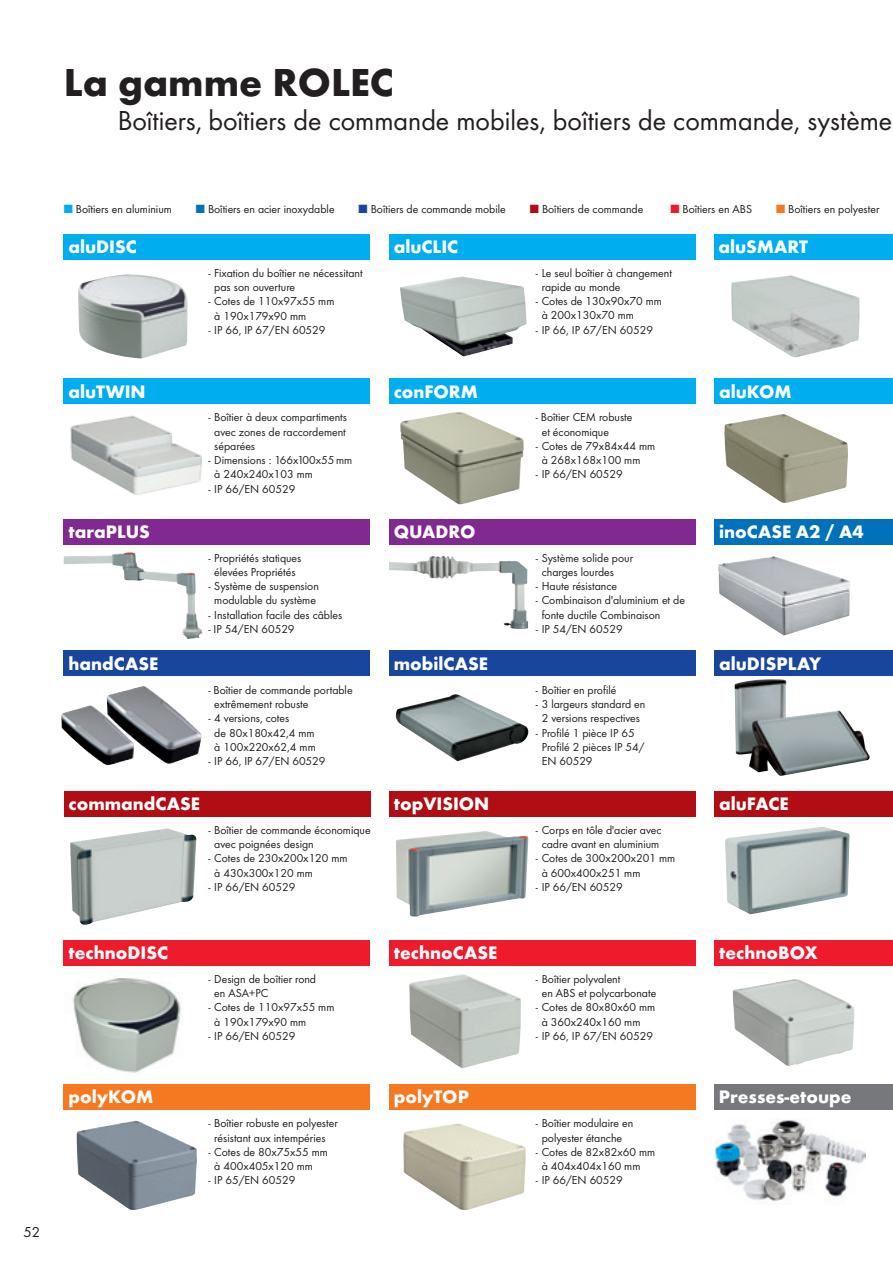
<style>
.page{position:relative;width:893px;height:1263px;background:#fff}
.page>*{position:absolute;margin:0;border:0;box-sizing:border-box;transform-origin:0 0}
.t1{font:700 40.5px "Futura";color:#231f20}
.t2{font:28.5px "Futura Boo";color:#231f20}
.t3{font:700 18.75px "Futura";color:#fff}
.t4{font:15px "Futura Boo";color:#231f20}
.t5{font:12px/14.2px "Futura Boo";color:#231f20}
.s1{color:#00aeef}
.s2{color:#0072bc}
.s3{color:#18469d}
.s4{color:#b00d15}
.s5{color:#ee1b2d}
.s6{color:#f47921}
</style>
<div class="page">
<div style="left:64px;top:234px;width:306px;height:25px;background:#00aeef"></div>
<img style="left:78px;top:274px;width:110px;height:84px">
<div style="left:64px;top:378px;width:306px;height:26px;background:#00aeef"></div>
<img style="left:70px;top:415px;width:132px;height:80px">
<div style="left:389px;top:1084px;width:306px;height:26px;background:#f47921"></div>
<img style="left:403px;top:1123px;width:123px;height:87px">
<div style="left:64px;top:1084px;width:306px;height:26px;background:#f47921"></div>
<img style="left:76px;top:1121px;width:121px;height:89px">
<div style="left:714px;top:234px;width:179px;height:25px;background:#00aeef"></div>
<img style="left:731px;top:275px;width:129px;height:83px">
<div style="left:714px;top:378px;width:179px;height:26px;background:#00aeef"></div>
<img style="left:724px;top:414px;width:124px;height:89px">
<div style="left:714px;top:519px;width:179px;height:25px;background:#0072bc"></div>
<img style="left:718px;top:556px;width:132px;height:79px">
<div style="left:64px;top:651px;width:306px;height:25px;background:#18469d"></div>
<img style="left:61px;top:686px;width:141px;height:79px">
<div style="left:389px;top:651px;width:306px;height:25px;background:#18469d"></div>
<img style="left:396px;top:694px;width:133px;height:67px">
<div style="left:714px;top:651px;width:179px;height:25px;background:#18469d"></div>
<img style="left:735px;top:679px;width:135px;height:97px">
<div style="left:64px;top:791px;width:306px;height:25px;background:#b00d15"></div>
<img style="left:70px;top:828px;width:127px;height:97px">
<div style="left:389px;top:791px;width:306px;height:25px;background:#b00d15"></div>
<img style="left:396px;top:831px;width:132px;height:85px">
<div style="left:389px;top:234px;width:306px;height:25px;background:#00aeef"></div>
<img style="left:400px;top:276px;width:127px;height:80px">
<div style="left:389px;top:378px;width:306px;height:26px;background:#00aeef"></div>
<img style="left:400px;top:412px;width:124px;height:92px">
<div style="left:64px;top:940px;width:306px;height:25px;background:#ee1b2d"></div>
<img style="left:72px;top:978px;width:109px;height:95px">
<div style="left:389px;top:940px;width:306px;height:25px;background:#ee1b2d"></div>
<img style="left:409px;top:974px;width:112px;height:94px">
<div style="left:714px;top:791px;width:179px;height:25px;background:#b00d15"></div>
<img style="left:725px;top:827px;width:125px;height:87px">
<div style="left:64px;top:519px;width:306px;height:25px;background:#802990"></div>
<img style="left:64px;top:553px;width:139px;height:86px">
<div style="left:389px;top:519px;width:306px;height:25px;background:#802990"></div>
<img style="left:389px;top:556px;width:139px;height:73px">
<div style="left:714px;top:940px;width:179px;height:25px;background:#ee1b2d"></div>
<img style="left:732px;top:979px;width:122px;height:87px">
<img style="left:715px;top:1120px;width:150px;height:82px">
<div style="left:714px;top:1084px;width:179px;height:26px;background:#76787b"></div>
<h1 class="t1" style="left:64px;top:57px;width:331px">La gamme ROLEC</h1>
<h2 class="t2" style="left:118px;top:104px;width:776px">Boîtiers, boîtiers de commande mobiles, boîtiers de commande, système</h2>
<p class="t4" style="left:24px;top:1223px;width:18px">52</p>
<p class="t5" style="left:64px;top:202px;width:110px"><span class="s1">■</span> Boîtiers en aluminium</p>
<p class="t5" style="left:196px;top:202px;width:140px"><span class="s2">■</span> Boîtiers en acier inoxydable</p>
<p class="t5" style="left:359px;top:202px;width:149px"><span class="s3">■</span> Boîtiers de commande mobile</p>
<p class="t5" style="left:530px;top:202px;width:115px"><span class="s4">■</span> Boîtiers de commande</p>
<p class="t5" style="left:670px;top:202px;width:83px"><span class="s5">■</span> Boîtiers en ABS</p>
<p class="t5" style="left:776px;top:202px;width:105px"><span class="s6">■</span> Boîtiers en polyester</p>
<h3 class="t3" style="left:68px;top:235px;width:70px">aluDISC</h3>
<h3 class="t3" style="left:394px;top:235px;width:66px">aluCLIC</h3>
<h3 class="t3" style="left:718px;top:235px;width:91px">aluSMART</h3>
<p class="t5" style="left:214px;top:266px;width:150px;text-indent:-6px">- Fixation du boîtier ne nécessitant pas son ouverture</p>
<p class="t5" style="left:214px;top:294px;width:122px;text-indent:-6px">- Cotes de 110x97x55 mm à 190x179x90 mm</p>
<p class="t5" style="left:208px;top:323px;width:119px">- IP 66, IP 67/EN 60529</p>
<p class="t5" style="left:542px;top:266px;width:132px;text-indent:-6px">- Le seul boîtier à changement rapide au monde</p>
<p class="t5" style="left:542px;top:294px;width:122px;text-indent:-6px">- Cotes de 130x90x70 mm à 200x130x70 mm</p>
<p class="t5" style="left:536px;top:322px;width:119px">- IP 66, IP 67/EN 60529</p>
<h3 class="t3" style="left:68px;top:380px;width:79px">aluTWIN</h3>
<h3 class="t3" style="left:394px;top:380px;width:86px">conFORM</h3>
<h3 class="t3" style="left:719px;top:380px;width:74px">aluKOM</h3>
<p class="t5" style="left:214px;top:410px;width:134px;text-align:justify;text-indent:-6px">- Boîtier à deux compartiments avec zones de raccordement séparées</p>
<p class="t5" style="left:214px;top:453px;width:139px;text-indent:-6px">- Dimensions : 166x100x55 mm à 240x240x103 mm</p>
<p class="t5" style="left:208px;top:481px;width:89px">- IP 66/EN 60529</p>
<p class="t5" style="left:542px;top:410px;width:92px;text-indent:-6px">- Boîtier CEM robuste et économique</p>
<p class="t5" style="left:542px;top:439px;width:115px;text-indent:-6px">- Cotes de 79x84x44 mm à 268x168x100 mm</p>
<p class="t5" style="left:536px;top:467px;width:89px">- IP 66/EN 60529</p>
<h3 class="t3" style="left:68px;top:520px;width:83px">taraPLUS</h3>
<h3 class="t3" style="left:394px;top:520px;width:83px">QUADRO</h3>
<h3 class="t3" style="left:719px;top:520px;width:146px">inoCASE A2 / A4</h3>
<p class="t5" style="left:208px;top:550px;width:95px;text-align:center">- Propriétés statiques élevées Propriétés</p>
<p class="t5" style="left:208px;top:579px;width:112px;text-align:center">- Système de suspension modulable du système</p>
<p class="t5" style="left:208px;top:607px;width:135px">- Installation facile des câbles</p>
<p class="t5" style="left:208px;top:622px;width:88px">- IP 54/EN 60529</p>
<p class="t5" style="left:542px;top:550px;width:93px;text-indent:-6px">- Système solide pour charges lourdes</p>
<p class="t5" style="left:536px;top:579px;width:83px">- Haute résistance</p>
<p class="t5" style="left:542px;top:593px;width:145px;text-indent:-6px">- Combinaison d'aluminium et de fonte ductile Combinaison</p>
<p class="t5" style="left:536px;top:622px;width:89px">- IP 54/EN 60529</p>
<h3 class="t3" style="left:68px;top:652px;width:91px">handCASE</h3>
<h3 class="t3" style="left:394px;top:652px;width:96px">mobilCASE</h3>
<h3 class="t3" style="left:719px;top:652px;width:104px">aluDISPLAY</h3>
<p class="t5" style="left:214px;top:683px;width:140px;text-indent:-6px">- Boîtier de commande portable extrêmement robuste</p>
<p class="t5" style="left:214px;top:711px;width:103px;text-indent:-6px">- 4 versions, cotes<br>de 80x180x42,4 mm à 100x220x62,4 mm</p>
<p class="t5" style="left:208px;top:754px;width:119px">- IP 66, IP 67/EN 60529</p>
<h3 class="t3" style="left:69px;top:792px;width:133px">commandCASE</h3>
<h3 class="t3" style="left:394px;top:792px;width:97px">topVISION</h3>
<p class="t5" style="left:214px;top:823px;width:158px;text-indent:-6px">- Boîtier de commande économique avec poignées design</p>
<p class="t5" style="left:214px;top:851px;width:135px;text-indent:-6px">- Cotes de 230x200x120 mm à 430x300x120 mm</p>
<p class="t5" style="left:208px;top:880px;width:89px">- IP 66/EN 60529</p>
<h3 class="t3" style="left:68px;top:941px;width:101px">technoDISC</h3>
<h3 class="t3" style="left:394px;top:941px;width:105px">technoCASE</h3>
<p class="t5" style="left:214px;top:972px;width:103px;text-indent:-6px">- Design de boîtier rond en ASA+PC</p>
<p class="t5" style="left:214px;top:1000px;width:122px;text-indent:-6px">- Cotes de 110x97x55 mm à 190x179x90 mm</p>
<p class="t5" style="left:208px;top:1028px;width:89px">- IP 66/EN 60529</p>
<h3 class="t3" style="left:68px;top:1085px;width:86px">polyKOM</h3>
<h3 class="t3" style="left:394px;top:1085px;width:77px">polyTOP</h3>
<p class="t5" style="left:208px;top:1116px;width:131px;text-align:center">- Boîtier robuste en polyester résistant aux intempéries</p>
<p class="t5" style="left:214px;top:1144px;width:115px;text-indent:-6px">- Cotes de 80x75x55 mm à 400x405x120 mm</p>
<p class="t5" style="left:208px;top:1173px;width:89px">- IP 65/EN 60529</p>
<p class="t5" style="left:536px;top:683px;width:82px">- Boîtier en profilé</p>
<p class="t5" style="left:536px;top:697px;width:111px;text-align:center">- 3 largeurs standard en<br>2 versions respectives</p>
<p class="t5" style="left:542px;top:725px;width:104px;text-indent:-6px">- Profilé 1 pièce IP 65<br>Profilé 2 pièces IP 54/<br>EN 60529</p>
<p class="t5" style="left:536px;top:823px;width:127px;text-align:center">- Corps en tôle d'acier avec cadre avant en aluminium</p>
<p class="t5" style="left:542px;top:851px;width:135px;text-indent:-6px">- Cotes de 300x200x201 mm à 600x400x251 mm</p>
<p class="t5" style="left:536px;top:880px;width:89px">- IP 66/EN 60529</p>
<p class="t5" style="left:542px;top:971px;width:116px;text-indent:-6px">- Boîtier polyvalent<br>en ABS et polycarbonate</p>
<p class="t5" style="left:542px;top:1000px;width:115px;text-indent:-6px">- Cotes de 80x80x60 mm à 360x240x160 mm</p>
<p class="t5" style="left:536px;top:1028px;width:119px">- IP 66, IP 67/EN 60529</p>
<p class="t5" style="left:536px;top:1116px;width:99px;text-align:center">- Boîtier modulaire en polyester étanche</p>
<p class="t5" style="left:542px;top:1145px;width:115px;text-indent:-6px">- Cotes de 82x82x60 mm à 404x404x160 mm</p>
<p class="t5" style="left:536px;top:1173px;width:89px">- IP 66/EN 60529</p>
<h3 class="t3" style="left:719px;top:792px;width:71px">aluFACE</h3>
<h3 class="t3" style="left:719px;top:941px;width:100px">technoBOX</h3>
<h3 class="t3" style="left:719px;top:1085px;width:134px">Presses-etoupe</h3>
</div>
